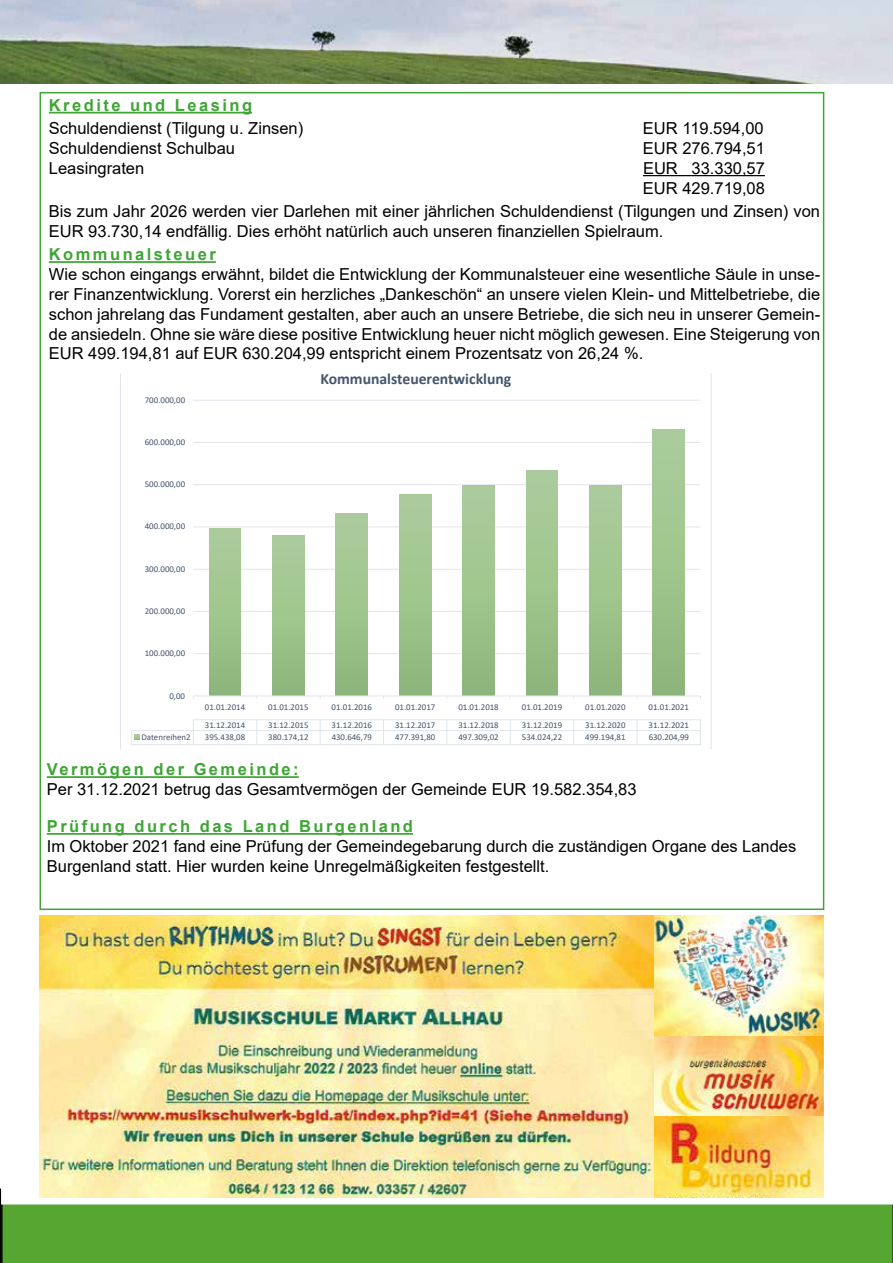
<style>
.page{position:relative;width:893px;height:1263px;background:#fff}
.page>*{position:absolute;margin:0;border:0;box-sizing:border-box;transform-origin:0 0}
.t1{font:16.5px/19.8px "Arial";color:#000}
.t2{font:700 16.5px "Arial";letter-spacing:.15em;color:#3fa535}
.t3{font:700 15.6px "Calibri";color:#44546a}
.t4{font:8.85px "Calibri";color:#44546a}
</style>
<div class="page">
<img style="left:0;top:0;width:893px;height:84px">
<div style="left:1px;top:1204px;width:892px;height:59px;background:#57a632"></div>
<svg style="left:0;top:1188px;width:1px;height:75px"></svg>
<div style="left:40px;top:92px;width:784px;height:818px;background:#fff;border:2px solid #3fa535"></div>
<hr style="left:49px;top:112px;width:203px;height:1px;background:#3fa535">
<hr style="left:643px;top:175px;width:122px;height:1px;background:#000">
<hr style="left:49px;top:261px;width:167px;height:2px;background:#3fa535">
<svg style="left:120px;top:373px;width:592px;height:375px"></svg>
<hr style="left:47px;top:776px;width:252px;height:2px;background:#3fa535">
<img style="left:40px;top:915px;width:783px;height:282px">
<hr style="left:47px;top:833px;width:366px;height:2px;background:#3fa535">
<p class="t2" style="left:49px;top:93px;width:205px">Kredite und Leasing</p>
<p class="t1" style="left:49px;top:118px;width:256px">Schuldendienst (Tilgung u. Zinsen)</p>
<p class="t1" style="left:643px;top:118px;width:122px">EUR 119.594,00</p>
<p class="t1" style="left:49px;top:138px;width:188px">Schuldendienst Schulbau</p>
<p class="t1" style="left:643px;top:138px;width:123px">EUR 276.794,51</p>
<p class="t1" style="left:49px;top:158px;width:97px">Leasingraten</p>
<p class="t1" style="left:643px;top:158px;width:124px">EUR 33.330,57<br>EUR 429.719,08</p>
<p class="t1" style="left:49px;top:201px;width:773px">Bis zum Jahr 2026 werden vier Darlehen mit einer jährlichen Schuldendienst (Tilgungen und Zinsen) von<br>EUR 93.730,14 endfällig. Dies erhöht natürlich auch unseren finanziellen Spielraum.</p>
<p class="t2" style="left:49px;top:243px;width:168px">Kommunalsteuer</p>
<p class="t1" style="left:49px;top:264px;width:773px;text-align:justify">Wie schon eingangs erwähnt, bildet die Entwicklung der Kommunalsteuer eine wesentliche Säule in unse&shy;rer Finanzentwicklung. Vorerst ein herzliches „Dankeschön“ an unsere vielen Klein- und Mittelbetriebe, die schon jahrelang das Fundament gestalten, aber auch an unsere Betriebe, die sich neu in unserer Gemein&shy;de ansiedeln. Ohne sie wäre diese positive Entwicklung heuer nicht möglich gewesen. Eine Steigerung von EUR 499.194,81 auf EUR 630.204,99 entspricht einem Prozentsatz von 26,24 %.</p>
<p class="t4" style="left:145px;top:394px;width:42px">700.000,00</p>
<p class="t4" style="left:145px;top:436px;width:42px">600.000,00</p>
<p class="t4" style="left:145px;top:478px;width:42px">500.000,00</p>
<p class="t4" style="left:145px;top:520px;width:42px">400.000,00</p>
<p class="t4" style="left:145px;top:563px;width:42px">300.000,00</p>
<p class="t4" style="left:145px;top:605px;width:42px">200.000,00</p>
<p class="t4" style="left:145px;top:647px;width:42px">100.000,00</p>
<p class="t4" style="left:169px;top:689px;width:17px">0,00</p>
<p class="t3" style="left:320px;top:367px;width:192px">Kommunalsteuerentwicklung</p>
<p class="t4" style="left:205px;top:701px;width:42px">01.01.2014</p>
<p class="t4" style="left:268px;top:701px;width:42px">01.01.2015</p>
<p class="t4" style="left:332px;top:701px;width:42px">01.01.2016</p>
<p class="t4" style="left:395px;top:701px;width:42px">01.01.2017</p>
<p class="t4" style="left:458px;top:701px;width:42px">01.01.2018</p>
<p class="t4" style="left:522px;top:701px;width:42px">01.01.2019</p>
<p class="t4" style="left:585px;top:701px;width:42px">01.01.2020</p>
<p class="t4" style="left:649px;top:701px;width:42px">01.01.2021</p>
<p class="t4" style="left:205px;top:718px;width:42px">31.12.2014</p>
<p class="t4" style="left:268px;top:718px;width:42px">31.12.2015</p>
<p class="t4" style="left:332px;top:718px;width:42px">31.12.2016</p>
<p class="t4" style="left:395px;top:718px;width:42px">31.12.2017</p>
<p class="t4" style="left:458px;top:718px;width:42px">31.12.2018</p>
<p class="t4" style="left:522px;top:718px;width:42px">31.12.2019</p>
<p class="t4" style="left:585px;top:718px;width:42px">31.12.2020</p>
<p class="t4" style="left:649px;top:718px;width:42px">31.12.2021</p>
<p class="t4" style="left:141px;top:731px;width:51px">Datenreihen2</p>
<p class="t4" style="left:205px;top:731px;width:42px">395.438,08</p>
<p class="t4" style="left:268px;top:731px;width:42px">380.174,12</p>
<p class="t4" style="left:332px;top:731px;width:42px">430.646,79</p>
<p class="t4" style="left:395px;top:731px;width:42px">477.391,80</p>
<p class="t4" style="left:458px;top:731px;width:42px">497.309,02</p>
<p class="t4" style="left:522px;top:731px;width:42px">534.024,22</p>
<p class="t4" style="left:585px;top:731px;width:42px">499.194,81</p>
<p class="t4" style="left:649px;top:731px;width:42px">630.204,99</p>
<p class="t2" style="left:47px;top:758px;width:253px">Vermögen der Gemeinde:</p>
<p class="t1" style="left:47px;top:779px;width:591px">Per 31.12.2021 betrug das Gesamtvermögen der Gemeinde EUR 19.582.354,83</p>
<p class="t2" style="left:47px;top:815px;width:368px">Prüfung durch das Land Burgenland</p>
<p class="t1" style="left:47px;top:836px;width:751px">Im Oktober 2021 fand eine Prüfung der Gemeindegebarung durch die zuständigen Organe des Landes<br>Burgenland statt. Hier wurden keine Unregelmäßigkeiten festgestellt.</p>
</div>
